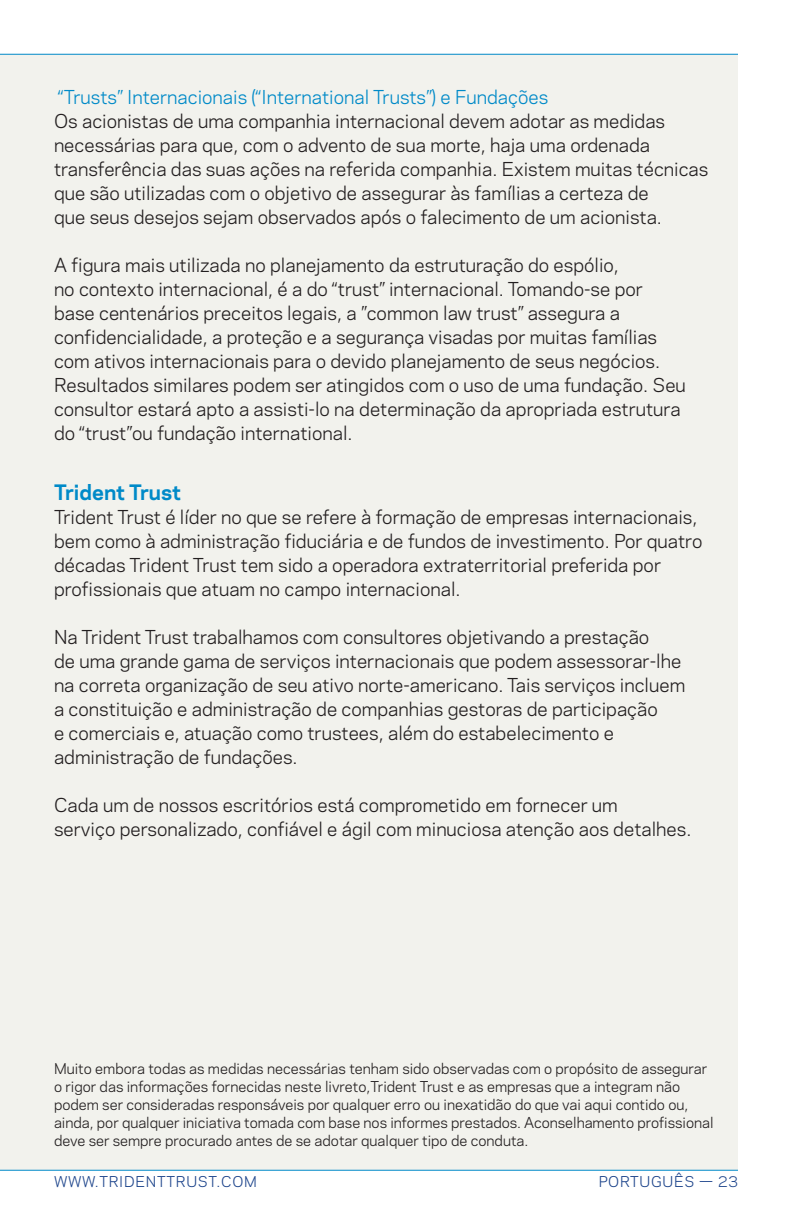
<style>
.page{position:relative;width:792px;height:1224px;background:#fff}
.page>*{position:absolute;margin:0;border:0;box-sizing:border-box;transform-origin:0 0}
.Head_1{font:700 20px "Polaris";color:#008ac8}
._1st_Paragraph{font:18px/24px "Polaris";color:#231f20}
.Head_2{font:18px "Polaris";color:#008ac8}
.Footnote{font:14px/18px "Polaris";color:#231f20}
.t1{font:14px "Polaris";letter-spacing:.05em;color:#1d448b}
</style>
<div class="page">
<div style="left:0;top:54px;width:738px;height:1116px;background:#f2f2ed"></div>
<hr style="left:0;top:1170px;width:738px;height:1px;background:#008ac8">
<hr style="left:0;top:54px;width:738px;height:1px;background:#008ac8">
<p class="Head_2" style="left:58px;top:84px;width:491px">“Trusts” Internacionais (“International Trusts”) e Fundações</p>
<p class="_1st_Paragraph" style="left:54px;top:108px;width:656px">Os acionistas de uma companhia internacional devem adotar as medidas necessárias para que, com o advento de sua morte, haja uma ordenada transferência das suas ações na referida companhia. Existem muitas técnicas que são utilizadas com o objetivo de assegurar às famílias a certeza de<br>que seus desejos sejam observados após o falecimento de um acionista.</p>
<p class="_1st_Paragraph" style="left:54px;top:252px;width:633px">A figura mais utilizada no planejamento da estruturação do espólio,<br>no contexto internacional, é a do “trust” internacional. Tomando-se por base centenários preceitos legais, a ”common law trust” assegura a confidencialidade, a proteção e a segurança visadas por muitas famílias com ativos internacionais para o devido planejamento de seus negócios.<br>Resultados similares podem ser atingidos com o uso de uma fundação. Seu consultor estará apto a assisti-lo na determinação da apropriada estrutura do “trust”ou fundação international.</p>
<p class="Head_1" style="left:54px;top:478px;width:129px">Trident Trust</p>
<p class="_1st_Paragraph" style="left:54px;top:504px;width:650px">Trident Trust é líder no que se refere à formação de empresas internacionais, bem como à administração fiduciária e de fundos de investimento. Por quatro décadas Trident Trust tem sido a operadora extraterritorial preferida por profissionais que atuam no campo internacional.</p>
<p class="_1st_Paragraph" style="left:54px;top:624px;width:633px">Na Trident Trust trabalhamos com consultores objetivando a prestação<br>de uma grande gama de serviços internacionais que podem assessorar-lhe na correta organização de seu ativo norte-americano. Tais serviços incluem a constituição e administração de companhias gestoras de participação<br>e comerciais e, atuação como trustees, além do estabelecimento e administração de fundações.</p>
<p class="_1st_Paragraph" style="left:54px;top:792px;width:639px">Cada um de nossos escritórios está comprometido em fornecer um<br>serviço personalizado, confiável e ágil com minuciosa atenção aos detalhes.</p>
<p class="Footnote" style="left:54px;top:1058px;width:661px">Muito embora todas as medidas necessárias tenham sido observadas com o propósito de assegurar o rigor das informações fornecidas neste livreto,Trident Trust e as empresas que a integram não podem ser consideradas responsáveis por qualquer erro ou inexatidão do que vai aqui contido ou, ainda, por qualquer iniciativa tomada com base nos informes prestados. Aconselhamento profissional deve ser sempre procurado antes de se adotar qualquer tipo de conduta.</p>
<p class="t1" style="left:54px;top:1171px;width:204px">WWW.TRIDENTTRUST.COM</p>
<p class="t1" style="left:599px;top:1171px;width:141px">PORTUGUÊS — 23</p>
</div>
